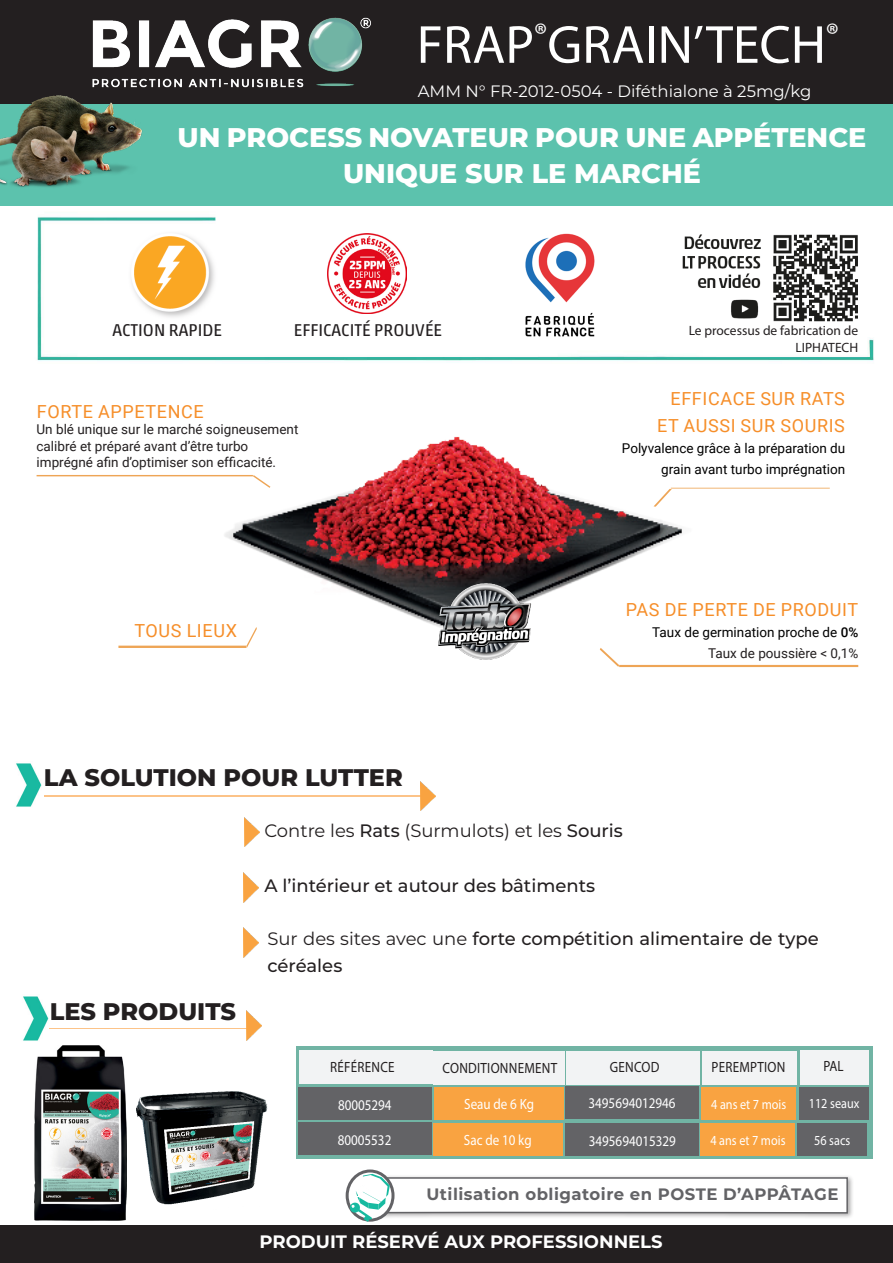
<style>
.page{position:relative;width:893px;height:1263px;background:#fff}
.page>*{position:absolute;margin:0;border:0;box-sizing:border-box;transform-origin:0 0}
.t1{font:54px "Myriad Pro";color:#fff}
.t2{font:800 27px/36px "Montserrat";color:#fff;text-align:center}
.t3{font:800 24px "Montserrat";color:#231f20}
.t4{font:500 18px/27px "Montserrat";color:#231f20}
.t5{font:18px/27px "Roboto";letter-spacing:.035em;color:#f68e29;text-align:right}
.t6{font:18px "Montserrat";color:#231f20}
.t7{font:700 18px "Montserrat";color:#fff}
.t8{font:17.4px "Akko Pro";color:#231f20}
.t9{font:700 16.5px "Montserrat";letter-spacing:.03em;color:#636366}
.t10{font:16.5px "Montserrat";color:#fff}
.TEXTE_COURANT_TABLEA{font:14.85px "Myriad Pro";color:#fff;scale:.88 1}
.TEXTE_COURANT_TABLEA-2{font:14.85px "Myriad Pro";letter-spacing:.02em;color:#231f20;scale:.88 1}
.TEXTE_COURANT_TABLEA-3{font:13.8px "Myriad Pro";color:#fff;scale:.88 1}
.t11{font:13.5px/16.2px "Roboto";color:#231f20}
.t12{font:13.5px/21px "Roboto";color:#000;text-align:right}
.t13{font:13.5px/16.2px "Myriad Pro";color:#231f20;text-align:right}
.s1{font-weight:500}
.s2{font-weight:400}
</style>
<div class="page">
<img style="left:37px;top:216px;width:837px;height:145px">
<div style="left:296px;top:1046px;width:577px;height:112px;background:#71b4a4"></div>
<div style="left:0;top:0;width:893px;height:105px;background:#231f20"></div>
<div style="left:0;top:104px;width:893px;height:101px;background:#5cc2ad"></div>
<img style="left:102px;top:225px;width:131px;height:96px">
<hr style="left:37px;top:475px;width:216px;height:1px;background:#eea556">
<hr style="left:671px;top:487px;width:159px;height:2px;background:#eea556">
<img style="left:92px;top:17px;width:279px;height:71px">
<img style="left:772px;top:233px;width:88px;height:89px">
<img style="left:678px;top:233px;width:90px;height:89px">
<img style="left:0;top:87px;width:175px;height:100px">
<img style="left:327px;top:233px;width:80px;height:80px">
<img style="left:512px;top:229px;width:95px;height:109px">
<hr style="left:118px;top:646px;width:128px;height:1px;background:#eea556">
<img style="left:244px;top:817px;width:16px;height:30px">
<img style="left:244px;top:873px;width:15px;height:29px">
<img style="left:244px;top:928px;width:15px;height:30px">
<div style="left:800px;top:1050px;width:69px;height:35px;background:#f2f3f4"></div>
<div style="left:434px;top:1087px;width:129px;height:32px;background:#f9a341"></div>
<div style="left:701px;top:1087px;width:95px;height:32px;background:#f9a341"></div>
<div style="left:434px;top:1051px;width:131px;height:34px;background:#f2f3f4"></div>
<div style="left:346px;top:1169px;width:48px;height:52px;border:3px solid #636366;border-radius:50%"></div>
<svg style="left:349px;top:1174px;width:500px;height:48px"></svg>
<div style="left:299px;top:1050px;width:133px;height:34px;background:#f2f3f4"></div>
<div style="left:566px;top:1086px;width:133px;height:33px;background:#636366"></div>
<div style="left:566px;top:1051px;width:133px;height:33px;background:#f2f3f4"></div>
<img style="left:16px;top:763px;width:26px;height:44px">
<img style="left:23px;top:996px;width:27px;height:45px">
<hr style="left:44px;top:795px;width:379px;height:1px;background:#fcc388">
<img style="left:421px;top:782px;width:15px;height:29px">
<div style="left:799px;top:1087px;width:70px;height:32px;background:#636366"></div>
<div style="left:702px;top:1051px;width:95px;height:33px;background:#f2f3f4"></div>
<img style="left:217px;top:338px;width:479px;height:330px">
<img style="left:427px;top:564px;width:116px;height:104px">
<hr style="left:619px;top:665px;width:239px;height:2px;background:#eea556">
<svg style="left:598px;top:646px;width:23px;height:22px"></svg>
<img style="left:136px;top:1091px;width:132px;height:114px">
<img style="left:35px;top:1046px;width:92px;height:174px">
<div style="left:298px;top:1122px;width:133px;height:33px;background:#636366"></div>
<div style="left:433px;top:1123px;width:130px;height:33px;background:#f9a341"></div>
<div style="left:701px;top:1124px;width:94px;height:32px;background:#f9a341"></div>
<div style="left:566px;top:1123px;width:133px;height:33px;background:#636366"></div>
<div style="left:797px;top:1123px;width:70px;height:33px;background:#636366"></div>
<div style="left:298px;top:1087px;width:133px;height:33px;background:#636366"></div>
<hr style="left:49px;top:1027px;width:207px;height:1px;background:#fcc388">
<img style="left:246px;top:1011px;width:15px;height:29px">
<div style="left:0;top:1226px;width:893px;height:37px;background:#231f20"></div>
<p class="t1" style="left:417px;top:11px;width:424px">FRAP<sup>®</sup>GRAIN’TECH<sup>®</sup></p>
<p class="t10" style="left:418px;top:80px;width:395px">AMM N° FR-2012-0504 - Diféthialone à 25mg/kg</p>
<p class="t2" style="left:178px;top:118px;width:690px">UN PROCESS NOVATEUR POUR UNE APPÉTENCE<br>UNIQUE SUR LE MARCHÉ</p>
<p class="t8" style="left:112px;top:319px;width:111px">ACTION RAPIDE</p>
<p class="t8" style="left:294px;top:319px;width:150px">EFFICACITÉ PROUVÉE</p>
<p class="t5" style="left:37px;top:398px;width:168px">FORTE APPETENCE</p>
<p class="t11" style="left:37px;top:421px;width:263px">Un blé unique sur le marché soigneusement calibré et préparé avant d’être turbo imprégné afin d’optimiser son efficacité.</p>
<p class="t5" style="left:134px;top:616px;width:104px">TOUS LIEUX</p>
<p class="t13" style="left:689px;top:322px;width:171px">Le processus de fabrication de<br>LIPHATECH</p>
<p class="t5" style="left:657px;top:384px;width:189px">EFFICACE SUR RATS<br>ET AUSSI SUR SOURIS</p>
<p class="t12" style="left:622px;top:437px;width:225px">Polyvalence grâce à la préparation du grain avant turbo imprégnation</p>
<p class="t5" style="left:626px;top:595px;width:234px">PAS DE PERTE DE PRODUIT</p>
<p class="t12" style="left:652px;top:621px;width:207px">Taux de germination proche de <span class="s1">0%</span></p>
<p class="t11" style="left:708px;top:644px;width:152px">Taux de poussière &lt; 0,1%</p>
<p class="t3" style="left:44px;top:760px;width:360px">LA SOLUTION POUR LUTTER</p>
<p class="t6" style="left:264px;top:818px;width:360px">Contre les <span class="s1">Rats</span> (Surmulots) et les <span class="s1">Souris</span></p>
<p class="t4" style="left:264px;top:871px;width:332px">A l’intérieur et autour des bâtiments</p>
<p class="t4" style="left:267px;top:925px;width:553px"><span class="s2">Sur des sites avec une</span> forte compétition alimentaire de type céréales</p>
<p class="t3" style="left:50px;top:993px;width:188px">LES PRODUITS</p>
<p class="TEXTE_COURANT_TABLEA-2" style="left:330px;top:1058px;width:75px">RÉFÉRENCE</p>
<p class="TEXTE_COURANT_TABLEA" style="left:338px;top:1095px;width:62px">80005294</p>
<p class="TEXTE_COURANT_TABLEA-2" style="left:442px;top:1059px;width:132px">CONDITIONNEMENT</p>
<p class="TEXTE_COURANT_TABLEA-2" style="left:610px;top:1058px;width:58px">GENCOD</p>
<p class="TEXTE_COURANT_TABLEA-2" style="left:711px;top:1058px;width:85px">PEREMPTION</p>
<p class="TEXTE_COURANT_TABLEA-2" style="left:824px;top:1057px;width:24px">PAL</p>
<p class="TEXTE_COURANT_TABLEA" style="left:464px;top:1095px;width:81px">Seau de 6 Kg</p>
<p class="TEXTE_COURANT_TABLEA-3" style="left:711px;top:1095px;width:87px">4 ans et 7 mois</p>
<p class="TEXTE_COURANT_TABLEA" style="left:588px;top:1094px;width:101px">3495694012946</p>
<p class="TEXTE_COURANT_TABLEA-3" style="left:809px;top:1095px;width:59px">112 seaux</p>
<p class="TEXTE_COURANT_TABLEA" style="left:338px;top:1130px;width:62px">80005532</p>
<p class="TEXTE_COURANT_TABLEA" style="left:464px;top:1131px;width:78px">Sac de 10 kg</p>
<p class="TEXTE_COURANT_TABLEA" style="left:589px;top:1131px;width:101px">3495694015329</p>
<p class="TEXTE_COURANT_TABLEA-3" style="left:710px;top:1132px;width:87px">4 ans et 7 mois</p>
<p class="TEXTE_COURANT_TABLEA-3" style="left:814px;top:1131px;width:43px">56 sacs</p>
<p class="t9" style="left:426px;top:1182px;width:414px">Utilisation obligatoire en POSTE D’APPÂTAGE</p>
<p class="t7" style="left:260px;top:1229px;width:404px">PRODUIT RÉSERVÉ AUX PROFESSIONNELS</p>
</div>
